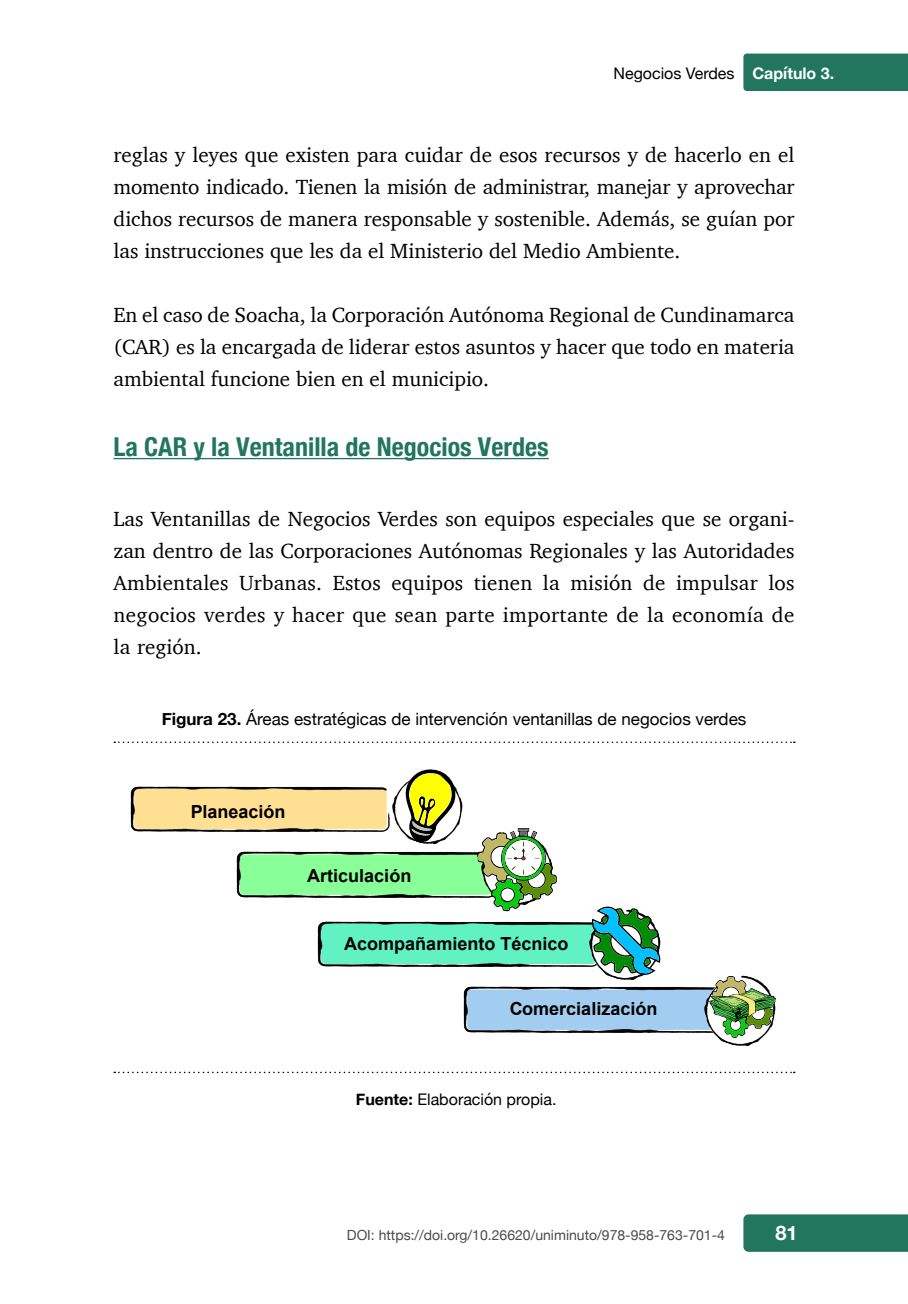
<style>
.page{position:relative;width:908px;height:1304px;background:#fff}
.page>*{position:absolute;margin:0;border:0;box-sizing:border-box;transform-origin:0 0}
.t1{font:700 condensed 26px "Helvetica Neue";color:#22765e}
.t2{font:21px/32px "Charter";color:#000;text-align:justify}
.t3{font:700 20px "Helvetica Neue";color:#fff}
.t4{font:700 18px "Arial";color:#000}
.t5{font:17px "Helvetica Neue";color:#000}
.t6{font:16px "Helvetica Neue";color:#000}
.t7{font:14px "Helvetica Neue";color:#4a4a49}
.s1{font-weight:700;color:#fff}
.s2{font-weight:700}
</style>
<div class="page">
<hr style="left:113px;top:458px;width:435px;height:1px;background:#22765e">
<svg style="left:114px;top:741px;width:680px;height:2px"></svg>
<svg style="left:114px;top:1072px;width:680px;height:1px"></svg>
<img style="left:131px;top:786px;width:259px;height:46px">
<img style="left:236px;top:852px;width:241px;height:46px">
<img style="left:317px;top:921px;width:272px;height:46px">
<img style="left:464px;top:987px;width:240px;height:46px">
<img style="left:589px;top:922px;width:55px;height:58px">
<img style="left:704px;top:987px;width:58px;height:59px">
<img style="left:392px;top:786px;width:70px;height:58px">
<img style="left:707px;top:976px;width:69px;height:62px">
<img style="left:477px;top:828px;width:79px;height:83px">
<svg style="left:591px;top:906px;width:69px;height:69px"></svg>
<svg style="left:403px;top:769px;width:52px;height:73px"></svg>
<div style="left:743px;top:1214px;width:164px;height:38px;background:#22765e"></div>
<div style="left:743px;top:54px;width:164px;height:37px;background:#22765e"></div>
<p class="t6" style="left:613px;top:61px;width:222px">Negocios Verdes <span class="s1">Capítulo 3.</span></p>
<p class="t2" style="left:113px;top:139px;width:682px">reglas y leyes que existen para cuidar de esos recursos y de hacerlo en el momento indicado. Tienen la misión de administrar, manejar y aprovechar dichos recursos de manera responsable y sostenible. Además, se guían por las instrucciones que les da el Ministerio del Medio Ambiente.</p>
<p class="t2" style="left:113px;top:299px;width:682px">En el caso de Soacha, la Corporación Autónoma Regional de Cundinamarca (CAR) es la encargada de liderar estos asuntos y hacer que todo en materia ambiental funcione bien en el municipio.</p>
<p class="t1" style="left:113px;top:425px;width:436px">La CAR y la Ventanilla de Negocios Verdes</p>
<p class="t2" style="left:113px;top:502px;width:682px">Las Ventanillas de Negocios Verdes son equipos especiales que se organi&shy;zan dentro de las Corporaciones Autónomas Regionales y las Autoridades Ambientales Urbanas. Estos equipos tienen la misión de impulsar los negocios verdes y hacer que sean parte importante de la economía de la región.</p>
<p class="t5" style="left:162px;top:707px;width:586px"><span class="s2">Figura 23.</span> Áreas estratégicas de intervención ventanillas de negocios verdes</p>
<p class="t4" style="left:190px;top:800px;width:97px">Planeación</p>
<p class="t4" style="left:307px;top:864px;width:106px">Articulación</p>
<p class="t4" style="left:344px;top:931px;width:226px">Acompañamiento Técnico</p>
<p class="t4" style="left:509px;top:996px;width:150px">Comercialización</p>
<p class="t6" style="left:356px;top:1088px;width:202px"><span class="s2">Fuente:</span> Elaboración propia.</p>
<p class="t7" style="left:346px;top:1225px;width:379px">DOI: https://doi.org/10.26620/uniminuto/978-958-763-701-4</p>
<p class="t3" style="left:775px;top:1217px;width:24px">81</p>
</div>
